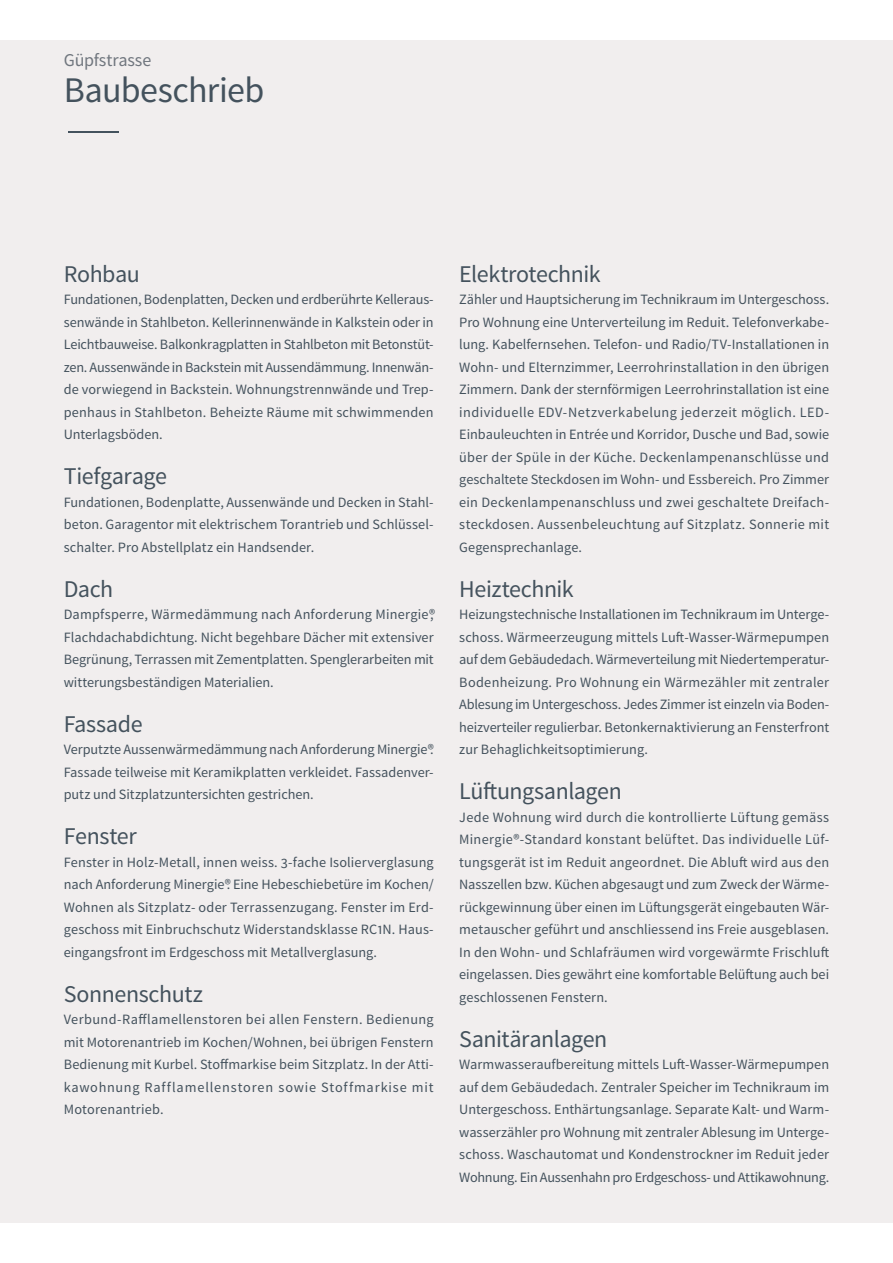
<style>
.page{position:relative;width:893px;height:1263px;background:#fff}
.page>*{position:absolute;margin:0;border:0;box-sizing:border-box;transform-origin:0 0}
.t1{font:36px "Source Sans Pro";letter-spacing:-.015em;color:#44525d}
.t2{font:300 30.6px "Source Sans Pro";color:#44525d;scale:4.1 1}
.t3{font:24px "Source Sans Pro";letter-spacing:-.02em;color:#44525d}
.t4{font:18px "Source Sans Pro";letter-spacing:-.01em;color:#70767e}
.t5{font:14.25px/22.5px "Source Sans Pro";letter-spacing:.005em;color:#44525d;text-align:justify}
</style>
<div class="page">
<div style="left:0;top:40px;width:893px;height:1182px;background:#f1eeee"></div>
<p class="t4" style="left:64px;top:49px;width:89px">Güpfstrasse</p>
<h1 class="t1" style="left:64px;top:68px;width:202px">Baubeschrieb</h1>
<h2 class="t2" style="left:64px;top:111px;width:16px">–</h2>
<h3 class="t3" style="left:64px;top:259px;width:78px">Rohbau</h3>
<p class="t5" style="left:64px;top:288px;width:371px">Fundationen, Bodenplatten, Decken und erdberührte Kelleraus&shy;senwände in Stahlbeton. Kellerinnenwände in Kalkstein oder in Leichtbauweise. Balkonkragplatten in Stahlbeton mit Betonstüt&shy;zen. Aussenwände in Backstein mit Aussendämmung. Innenwän&shy;de vorwiegend in Backstein. Wohnungstrennwände und Trep&shy;penhaus in Stahlbeton. Beheizte Räume mit schwimmenden Unterlagsböden.</p>
<h3 class="t3" style="left:64px;top:461px;width:105px">Tiefgarage</h3>
<p class="t5" style="left:64px;top:491px;width:371px">Fundationen, Bodenplatte, Aussenwände und Decken in Stahl&shy;beton. Garagentor mit elektrischem Torantrieb und Schlüssel&shy;schalter. Pro Abstellplatz ein Handsender.</p>
<h3 class="t3" style="left:64px;top:574px;width:51px">Dach</h3>
<p class="t5" style="left:64px;top:603px;width:373px">Dampfsperre, Wärmedämmung nach Anforderung Minergie®, Flachdachabdichtung. Nicht begehbare Dächer mit extensiver Begrünung, Terrassen mit Zementplatten. Spenglerarbeiten mit witterungsbeständigen Materialien.</p>
<h3 class="t3" style="left:64px;top:709px;width:80px">Fassade</h3>
<p class="t5" style="left:64px;top:738px;width:371px">Verputzte Aussenwärmedämmung nach Anforderung Minergie®.<br>Fassade teilweise mit Keramikplatten verkleidet. Fassadenver&shy;putz und Sitzplatzuntersichten gestrichen.</p>
<h3 class="t3" style="left:64px;top:821px;width:75px">Fenster</h3>
<p class="t5" style="left:64px;top:851px;width:371px">Fenster in Holz-Metall, innen weiss. 3-fache Isolierverglasung nach Anforderung Minergie®. Eine Hebeschiebetüre im Kochen/ Wohnen als Sitzplatz- oder Terrassenzugang. Fenster im Erd&shy;geschoss mit Einbruchschutz Widerstandsklasse RC1N. Haus&shy;eingangsfront im Erdgeschoss mit Metallverglasung.</p>
<h3 class="t3" style="left:64px;top:979px;width:141px">Sonnenschutz</h3>
<p class="t5" style="left:64px;top:1008px;width:371px">Verbund-Rafflamellenstoren bei allen Fenstern. Bedienung mit Motorenantrieb im Kochen/Wohnen, bei übrigen Fenstern Bedienung mit Kurbel. Stoffmarkise beim Sitzplatz. In der Atti&shy;kawohnung Rafflamellenstoren sowie Stoffmarkise mit Motorenantrieb.</p>
<h3 class="t3" style="left:459px;top:259px;width:143px">Elektrotechnik</h3>
<p class="t5" style="left:459px;top:288px;width:371px">Zähler und Hauptsicherung im Technikraum im Untergeschoss.<br>Pro Wohnung eine Unterverteilung im Reduit. Telefonverkabe&shy;lung. Kabelfernsehen. Telefon- und Radio/TV-Installationen in Wohn- und Elternzimmer, Leerrohrinstallation in den übrigen Zimmern. Dank der sternförmigen Leerrohrinstallation ist eine individuelle EDV-Netzverkabelung jederzeit möglich. LED-Einbauleuchten in Entrée und Korridor, Dusche und Bad, sowie über der Spüle in der Küche. Deckenlampenanschlüsse und geschaltete Steckdosen im Wohn- und Essbereich. Pro Zimmer ein Deckenlampenanschluss und zwei geschaltete Dreifach&shy;steckdosen. Aussenbeleuchtung auf Sitzplatz. Sonnerie mit Gegensprechanlage.</p>
<h3 class="t3" style="left:459px;top:574px;width:116px">Heiztechnik</h3>
<p class="t5" style="left:459px;top:603px;width:371px">Heizungstechnische Installationen im Technikraum im Unterge&shy;schoss. Wärmeerzeugung mittels Luft-Wasser-Wärmepumpen auf dem Gebäudedach. Wärmeverteilung mit Niedertemperatur-Bodenheizung. Pro Wohnung ein Wärmezähler mit zentraler Ablesung im Untergeschoss. Jedes Zimmer ist einzeln via Boden&shy;heizverteiler regulierbar. Betonkernaktivierung an Fensterfront zur Behaglichkeitsoptimierung.</p>
<h3 class="t3" style="left:459px;top:776px;width:164px">Lüftungsanlagen</h3>
<p class="t5" style="left:459px;top:806px;width:371px">Jede Wohnung wird durch die kontrollierte Lüftung gemäss Minergie®-Standard konstant belüftet. Das individuelle Lüf&shy;tungsgerät ist im Reduit angeordnet. Die Abluft wird aus den Nasszellen bzw. Küchen abgesaugt und zum Zweck der Wärme&shy;rückgewinnung über einen im Lüftungsgerät eingebauten Wär&shy;metauscher geführt und anschliessend ins Freie ausgeblasen.<br>In den Wohn- und Schlafräumen wird vorgewärmte Frischluft eingelassen. Dies gewährt eine komfortable Belüftung auch bei geschlossenen Fenstern.</p>
<h3 class="t3" style="left:459px;top:1024px;width:150px">Sanitäranlagen</h3>
<p class="t5" style="left:459px;top:1053px;width:371px">Warmwasseraufbereitung mittels Luft-Wasser-Wärmepumpen auf dem Gebäudedach. Zentraler Speicher im Technikraum im Untergeschoss. Enthärtungsanlage. Separate Kalt- und Warm&shy;wasserzähler pro Wohnung mit zentraler Ablesung im Unterge&shy;schoss. Waschautomat und Kondenstrockner im Reduit jeder Wohnung. Ein Aussenhahn pro Erdgeschoss- und Attikawohnung.</p>
</div>
